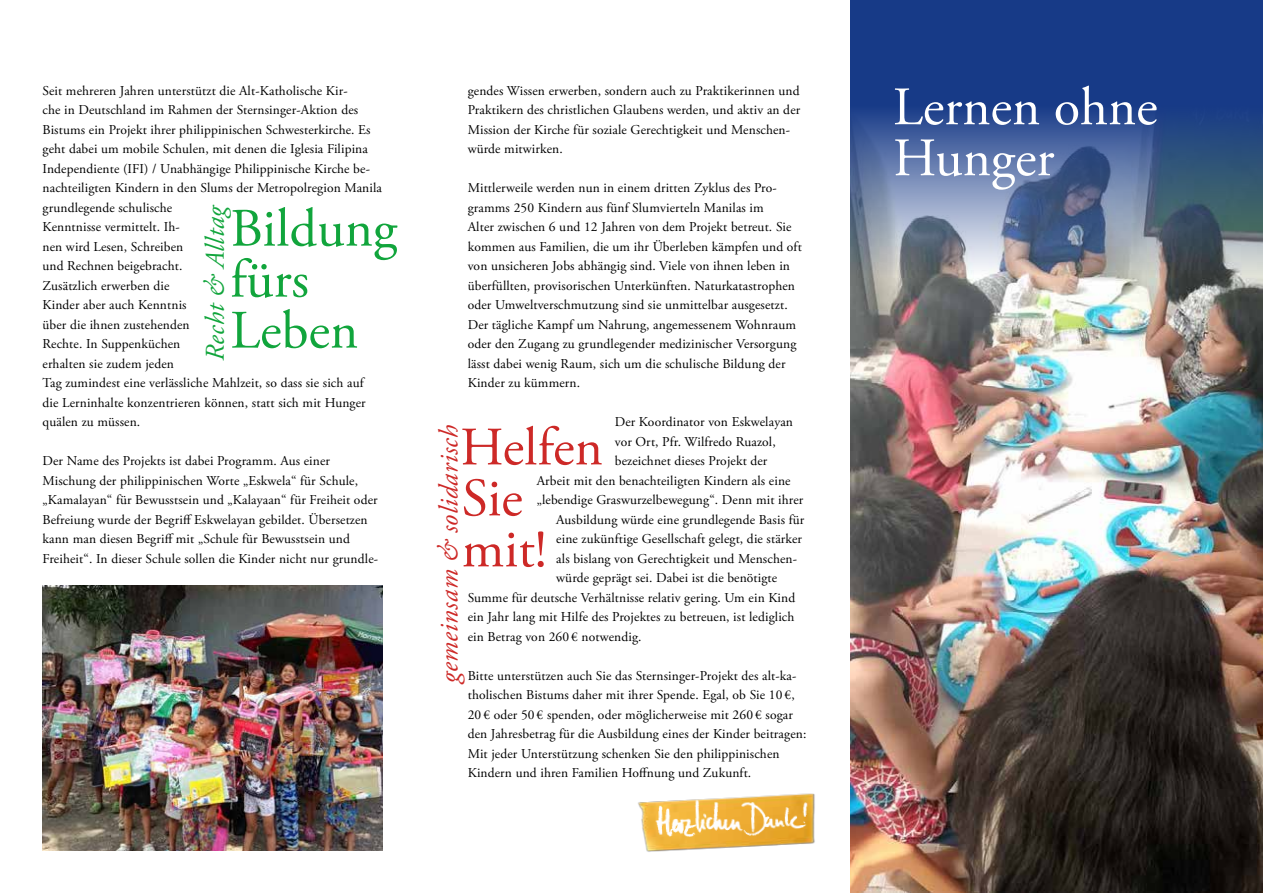
<style>
.page{position:relative;width:1263px;height:893px;background:#fff}
.page>*{position:absolute;margin:0;border:0;box-sizing:border-box;transform-origin:0 0}
.t1{font:54px/51px "Adobe Garamond Pro";color:#11a53c}
.t2{font:54px/51px "Adobe Garamond Pro";color:#fff}
.t3{font:54px/51px "Adobe Garamond Pro";color:#cd2927}
.t4{font:italic 27px "Adobe Garamond Pro";letter-spacing:.02em;color:#cd2927}
.t5{font:italic 27px "Adobe Garamond Pro";color:#11a53c}
.t6{font:13.5px/19.5px "Adobe Garamond Pro";letter-spacing:.01em;color:#000}
</style>
<div class="page">
<div style="left:850px;top:0;width:413px;height:893px;background:#173a87"></div>
<img style="left:850px;top:114px;width:413px;height:779px">
<img style="left:43px;top:585px;width:340px;height:265px">
<img style="left:638px;top:794px;width:177px;height:58px">
<img style="left:648px;top:793px;width:166px;height:52px">
<p class="t6" style="left:43px;top:81px;width:341px">Seit mehreren Jahren unterstützt die Alt-Katholische Kir-<br>che in Deutschland im Rahmen der Sternsinger-Aktion des Bistums ein Projekt ihrer philippinischen Schwesterkirche. Es geht dabei um mobile Schulen, mit denen die Iglesia Filipina Independiente (IFI) / Unabhängige Philippinische Kirche be&shy;nachteiligten Kindern in den Slums der Metropolregion Manila grundlegende schulische<br>Kenntnisse vermittelt. Ih-<br>nen wird Lesen, Schreiben<br>und Rechnen beigebracht.<br>Zusätzlich erwerben die<br>Kinder aber auch Kenntnis<br>über die ihnen zustehenden<br>Rechte. In Suppenküchen<br>erhalten sie zudem jeden<br>Tag zumindest eine verlässliche Mahlzeit, so dass sie sich auf die Lerninhalte konzentrieren können, statt sich mit Hunger quälen zu müssen.</p>
<p class="t6" style="left:43px;top:452px;width:337px">Der Name des Projekts ist dabei Programm. Aus einer Mischung der philippinischen Worte „Eskwela“ für Schule, „Kamalayan“ für Bewusstsein und „Kalayaan“ für Freiheit oder Befreiung wurde der Begriff Eskwelayan gebildet. Übersetzen kann man diesen Begriff mit „Schule für Bewusstsein und Freiheit“. In dieser Schule sollen die Kinder nicht nur grundle-</p>
<h2 class="t5" style="left:199px;top:361px;width:159px;rotate:-90deg">Recht &amp; Alltag</h2>
<h1 class="t1" style="left:230px;top:205px;width:168px">Bildung fürs<br>Leben</h1>
<p class="t6" style="left:468px;top:81px;width:334px">gendes Wissen erwerben, sondern auch zu Praktikerinnen und Praktikern des christlichen Glaubens werden, und aktiv an der Mission der Kirche für soziale Gerechtigkeit und Menschen&shy;würde mitwirken.</p>
<p class="t6" style="left:468px;top:179px;width:336px">Mittlerweile werden nun in einem dritten Zyklus des Pro&shy;gramms 250 Kindern aus fünf Slumvierteln Manilas im<br>Alter zwischen 6 und 12 Jahren von dem Projekt betreut. Sie kommen aus Familien, die um ihr Überleben kämpfen und oft von unsicheren Jobs abhängig sind. Viele von ihnen leben in überfüllten, provisorischen Unterkünften. Naturkatastrophen oder Umweltverschmutzung sind sie unmittelbar ausgesetzt.<br>Der tägliche Kampf um Nahrung, angemessenem Wohnraum oder den Zugang zu grundlegender medizinischer Versorgung lässt dabei wenig Raum, sich um die schulische Bildung der Kinder zu kümmern.</p>
<p class="t6" style="left:615px;top:413px;width:180px">Der Koordinator von Eskwelayan</p>
<p class="t6" style="left:615px;top:432px;width:163px">vor Ort, Pfr. Wilfredo Ruazol,</p>
<p class="t6" style="left:615px;top:452px;width:154px">bezeichnet dieses Projekt der</p>
<p class="t6" style="left:537px;top:471px;width:255px">Arbeit mit den benachteiligten Kindern als eine</p>
<p class="t6" style="left:537px;top:491px;width:268px">„lebendige Graswurzelbewegung“. Denn mit ihrer</p>
<p class="t6" style="left:556px;top:510px;width:249px">Ausbildung würde eine grundlegende Basis für</p>
<p class="t6" style="left:556px;top:529px;width:247px">eine zukünftige Gesellschaft gelegt, die stärker</p>
<p class="t6" style="left:556px;top:549px;width:242px">als bislang von Gerechtigkeit und Menschen-</p>
<p class="t6" style="left:556px;top:568px;width:222px">würde geprägt sei. Dabei ist die benötigte</p>
<p class="t6" style="left:468px;top:588px;width:329px">Summe für deutsche Verhältnisse relativ gering. Um ein Kind</p>
<p class="t6" style="left:468px;top:607px;width:328px">ein Jahr lang mit Hilfe des Projektes zu betreuen, ist lediglich</p>
<p class="t6" style="left:468px;top:627px;width:175px">ein Betrag von 260 € notwendig.</p>
<p class="t6" style="left:468px;top:666px;width:340px">Bitte unterstützen auch Sie das Sternsinger-Projekt des alt-ka&shy;tholischen Bistums daher mit ihrer Spende. Egal, ob Sie 10 €, 20 € oder 50 € spenden, oder möglicherweise mit 260 € sogar den Jahresbetrag für die Ausbildung eines der Kinder beitragen:<br>Mit jeder Unterstützung schenken Sie den philippinischen Kindern und ihren Familien Hoffnung und Zukunft.</p>
<h2 class="t4" style="left:433px;top:683px;width:259px;rotate:-90deg">gemeinsam &amp; solidarisch</h2>
<h1 class="t3" style="left:460px;top:424px;width:144px">Helfen<br>Sie mit!</h1>
<h1 class="t2" style="left:893px;top:83px;width:266px">Lernen ohne<br>Hunger</h1>
</div>
